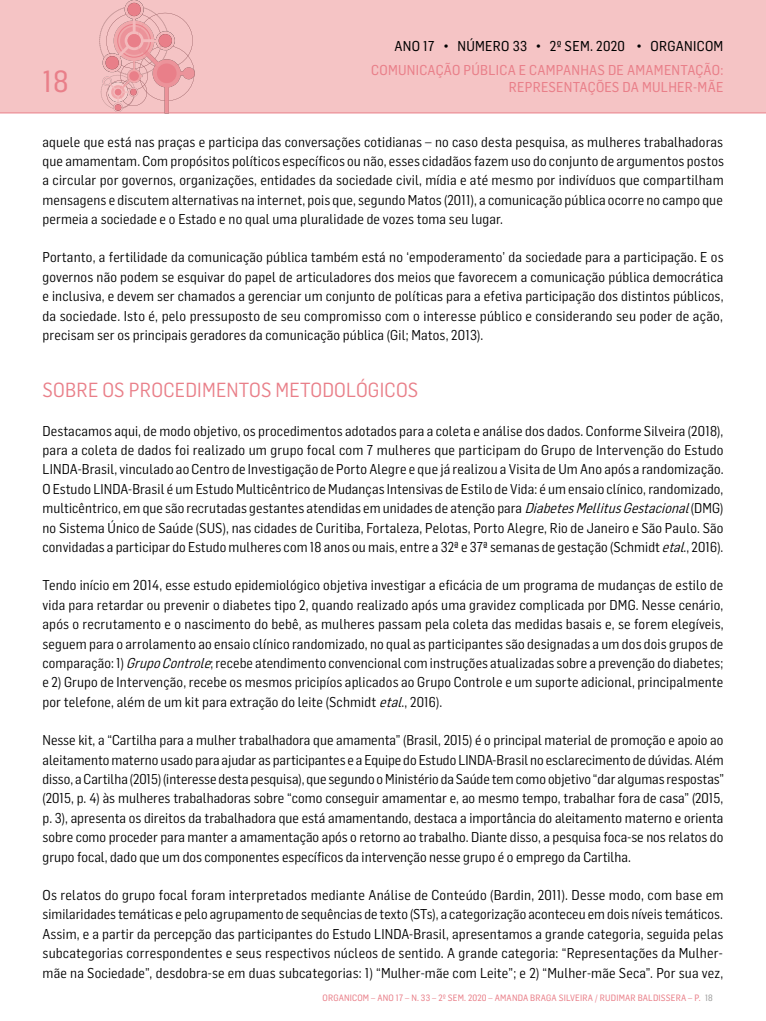
<style>
.page{position:relative;width:766px;height:1021px;background:#fff}
.page>*{position:absolute;margin:0;border:0;box-sizing:border-box;transform-origin:0 0}
.t1{font:30px "Flama Semicondensed Basic";color:#e97f89}
.t2{font:20px "Flama Semicondensed";letter-spacing:.01em;color:#e97f89}
.t3{font:14px/19.4px "Flama Semicondensed";letter-spacing:.01em;color:#000;text-align:justify}
.t4{font:14px "Flama Semicondensed Basic";letter-spacing:.02em;color:#e97f89}
.t5{font:14px "Flama Semicondensed Basic";letter-spacing:.02em;color:#000}
.t6{font:9px "Flama Semicondensed Basic";letter-spacing:.02em;color:#e97f89}
.s1{font-style:italic}
.s2{color:#9d9d9c}
</style>
<div class="page">
<div style="left:0;top:0;width:765px;height:113px;background:#f5c4c5"></div>
<svg style="left:99px;top:0;width:96px;height:113px;background:#edb1b4"></svg>
<p class="t5" style="left:394px;top:37px;width:330px">ANO 17 • NÚMERO 33 • 2º SEM. 2020 • ORGANICOM</p>
<p class="t4" style="left:371px;top:61px;width:353px">COMUNICAÇÃO PÚBLICA E CAMPANHAS DE AMAMENTAÇÃO:</p>
<h1 class="t1" style="left:43px;top:62px;width:28px">18</h1>
<p class="t4" style="left:508px;top:78px;width:216px">REPRESENTAÇÕES DA MULHER-MÃE</p>
<p class="t3" style="left:43px;top:131px;width:682px">aquele que está nas praças e participa das conversações cotidianas – no caso desta pesquisa, as mulheres trabalhadoras que amamentam. Com propósitos políticos específicos ou não, esses cidadãos fazem uso do conjunto de argumentos postos a circular por governos, organizações, entidades da sociedade civil, mídia e até mesmo por indivíduos que compartilham mensagens e discutem alternativas na internet, pois que, segundo Matos (2011), a comunicação pública ocorre no campo que permeia a sociedade e o Estado e no qual uma pluralidade de vozes toma seu lugar.</p>
<p class="t3" style="left:43px;top:247px;width:682px">Portanto, a fertilidade da comunicação pública também está no ‘empoderamento’ da sociedade para a participação. E os governos não podem se esquivar do papel de articuladores dos meios que favorecem a comunicação pública democrática e inclusiva, e devem ser chamados a gerenciar um conjunto de políticas para a efetiva participação dos distintos públicos, da sociedade. Isto é, pelo pressuposto de seu compromisso com o interesse público e considerando seu poder de ação, precisam ser os principais geradores da comunicação pública (Gil; Matos, 2013).</p>
<h2 class="t2" style="left:43px;top:377px;width:377px">SOBRE OS PROCEDIMENTOS METODOLÓGICOS</h2>
<p class="t3" style="left:43px;top:420px;width:682px">Destacamos aqui, de modo objetivo, os procedimentos adotados para a coleta e análise dos dados. Conforme Silveira (2018), para a coleta de dados foi realizado um grupo focal com 7 mulheres que participam do Grupo de Intervenção do Estudo LINDA-Brasil, vinculado ao Centro de Investigação de Porto Alegre e que já realizou a Visita de Um Ano após a randomização.<br>O Estudo LINDA-Brasil é um Estudo Multicêntrico de Mudanças Intensivas de Estilo de Vida: é um ensaio clínico, randomizado, multicêntrico, em que são recrutadas gestantes atendidas em unidades de atenção para <span class="s1">DiabetesMellitusGestacional</span>(DMG) no Sistema Único de Saúde (SUS), nas cidades de Curitiba, Fortaleza, Pelotas, Porto Alegre, Rio de Janeiro e São Paulo. São convidadas a participar do Estudo mulheres com 18 anos ou mais, entre a 32ª e 37ª semanas de gestação (Schmidt <span class="s1">etal</span>., 2016).</p>
<p class="t3" style="left:43px;top:575px;width:682px">Tendo início em 2014, esse estudo epidemiológico objetiva investigar a eficácia de um programa de mudanças de estilo de vida para retardar ou prevenir o diabetes tipo 2, quando realizado após uma gravidez complicada por DMG. Nesse cenário, após o recrutamento e o nascimento do bebê, as mulheres passam pela coleta das medidas basais e, se forem elegíveis, seguem para o arrolamento ao ensaio clínico randomizado, no qual as participantes são designadas a um dos dois grupos de comparação: 1) <span class="s1">GrupoControle</span>; recebe atendimento convencional com instruções atualizadas sobre a prevenção do diabetes; e 2) Grupo de Intervenção, recebe os mesmos pricipíos aplicados ao Grupo Controle e um suporte adicional, principalmente por telefone, além de um kit para extração do leite (Schmidt <span class="s1">etal</span>., 2016).</p>
<p class="t3" style="left:43px;top:730px;width:682px">Nesse kit, a “Cartilha para a mulher trabalhadora que amamenta” (Brasil, 2015) é o principal material de promoção e apoio ao aleitamento materno usado para ajudar as participantes e a Equipe do Estudo LINDA-Brasil no esclarecimento de dúvidas. Além disso, a Cartilha (2015) (interesse desta pesquisa), que segundo o Ministério da Saúde tem como objetivo “dar algumas respostas” (2015, p. 4) às mulheres trabalhadoras sobre “como conseguir amamentar e, ao mesmo tempo, trabalhar fora de casa” (2015, p. 3), apresenta os direitos da trabalhadora que está amamentando, destaca a importância do aleitamento materno e orienta sobre como proceder para manter a amamentação após o retorno ao trabalho. Diante disso, a pesquisa foca-se nos relatos do grupo focal, dado que um dos componentes específicos da intervenção nesse grupo é o emprego da Cartilha.</p>
<p class="t3" style="left:43px;top:884px;width:682px">Os relatos do grupo focal foram interpretados mediante Análise de Conteúdo (Bardin, 2011). Desse modo, com base em similaridades temáticas e pelo agrupamento de sequências de texto (STs), a categorização aconteceu em dois níveis temáticos.<br>Assim, e a partir da percepção das participantes do Estudo LINDA-Brasil, apresentamos a grande categoria, seguida pelas subcategorias correspondentes e seus respectivos núcleos de sentido. A grande categoria: “Representações da Mulher&shy;mãe na Sociedade”, desdobra-se em duas subcategorias: 1) “Mulher-mãe com Leite”; e 2) “Mulher-mãe Seca”. Por sua vez,</p>
<p class="t6" style="left:322px;top:992px;width:184px">ORGANICOM – ANO 17 – N. 33 – 2º SEM. 2020 – AMAN</p>
<p class="t6" style="left:517px;top:992px;width:24px">DA BRAGA</p>
<p class="t6" style="left:558px;top:992px;width:22px">SILVEIRA</p>
<p class="t6" style="left:595px;top:992px;width:27px">/ RUDIMAR</p>
<p class="t6" style="left:637px;top:992px;width:26px">BALDISSERA</p>
<p class="t6" style="left:688px;top:992px;width:26px">– P. <span class="s2">18</span></p>
</div>
